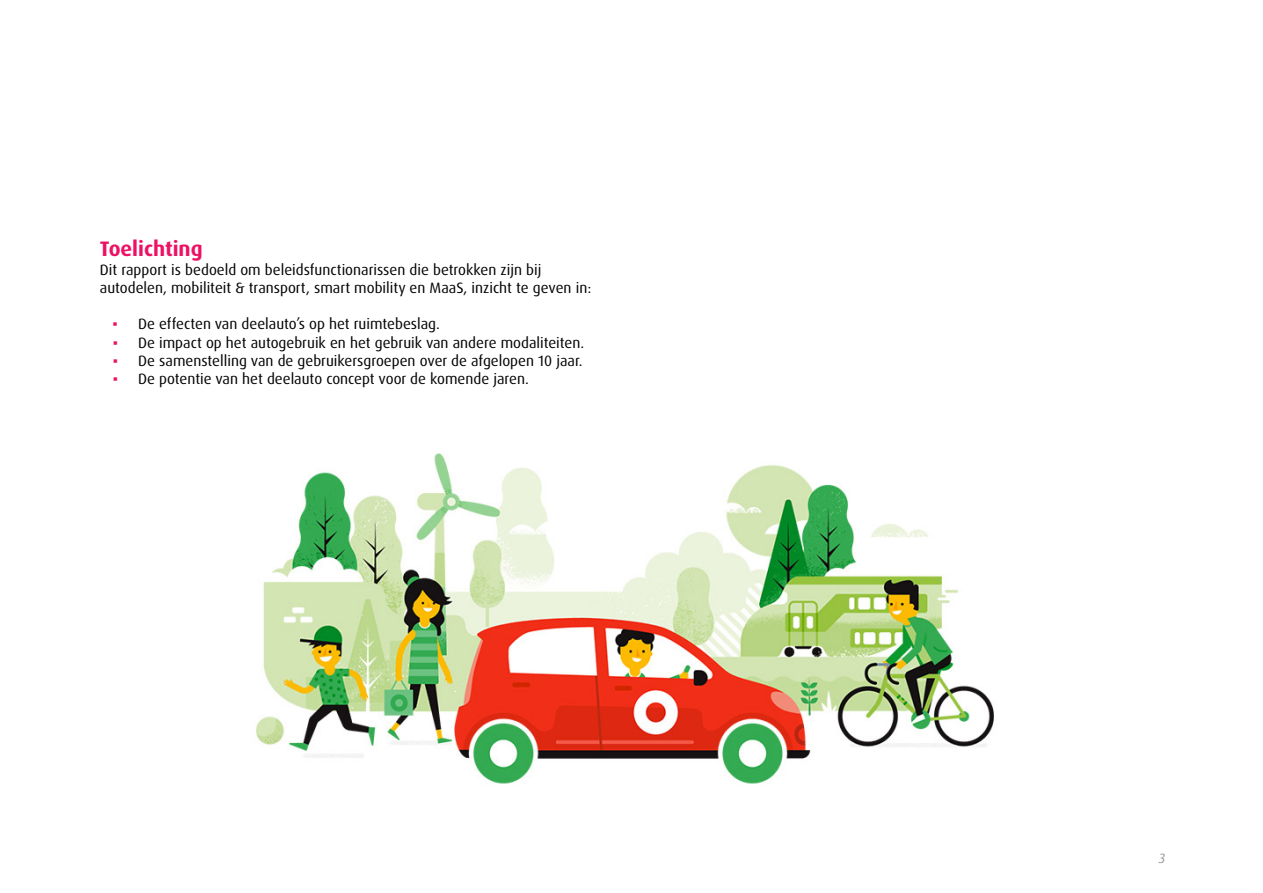
<style>
.page{position:relative;width:1263px;height:893px;background:#fff}
.page>*{position:absolute;margin:0;border:0;box-sizing:border-box;transform-origin:0 0}
.t1{font:700 21px "Dax OT";color:#ed1164}
.t2{font:15px/18.3px "Dax OT";color:#000}
.t3{font:italic 13.5px "Dax OT";color:#999b9e}
.s1{font-family:"Arial";color:#ed1164}
</style>
<div class="page">
<img style="left:256px;top:453px;width:738px;height:331px">
<h1 class="t1" style="left:100px;top:235px;width:104px">Toelichting</h1>
<p class="t2" style="left:100px;top:260px;width:493px">Dit rapport is bedoeld om beleidsfunctionarissen die betrokken zijn bij autodelen, mobiliteit &amp; transport, smart mobility en MaaS, inzicht te geven in:</p>
<p class="t2" style="left:113px;top:315px;width:329px"><span class="s1">▪</span> De effecten van deelauto’s op het ruimtebeslag.</p>
<p class="t2" style="left:113px;top:334px;width:473px"><span class="s1">▪</span> De impact op het autogebruik en het gebruik van andere modaliteiten.</p>
<p class="t2" style="left:113px;top:352px;width:471px"><span class="s1">▪</span> De samenstelling van de gebruikersgroepen over de afgelopen 10 jaar.</p>
<p class="t2" style="left:113px;top:370px;width:418px"><span class="s1">▪</span> De potentie van het deelauto concept voor de komende jaren.</p>
<p class="t3" style="left:1159px;top:850px;width:8px">3</p>
</div>
